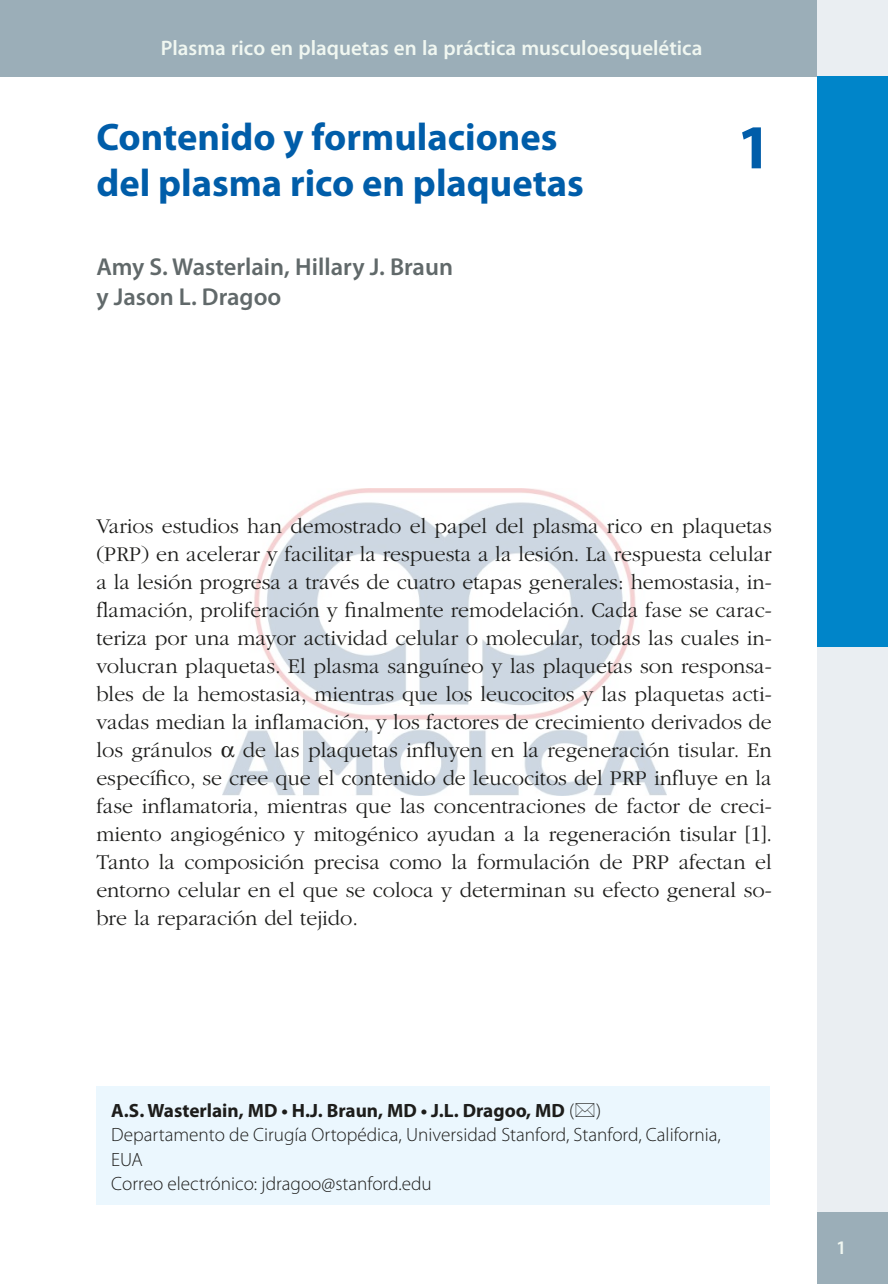
<style>
.page{position:relative;width:888px;height:1284px;background:#fff}
.page>*{position:absolute;margin:0;border:0;box-sizing:border-box;transform-origin:0 0}
.t1{font:700 63px "Myriad Pro";color:#005da9}
.t2{font:700 38.5px/46.2px "Myriad Pro";color:#005da9}
.t3{font:600 24.5px/29.4px "Myriad Pro";color:#61696a}
.t4{font:300 21.88px/28px "ITC Garamond Std";color:#1d1d1b;text-align:justify}
.t5{font:600 21px "Myriad Pro";color:#f0f7f1}
.t6{font:300 19.25px/24.5px "Myriad Pro";color:#1d1d1b}
.t7{font:600 19.25px "Myriad Pro";color:#f0f7f1}
.s1{font-weight:700}
</style>
<div class="page">
<img style="left:222px;top:488px;width:443px;height:308px">
<div style="left:0;top:0;width:887px;height:76px;background:#9baeb8"></div>
<div style="left:817px;top:0;width:70px;height:1284px;background:#eaeef2"></div>
<div style="left:817px;top:1212px;width:70px;height:72px;background:#9baeb8"></div>
<div style="left:817px;top:76px;width:70px;height:571px;background:#0085c9"></div>
<div style="left:96px;top:1087px;width:673px;height:118px;background:#ebf7fe"></div>
<svg style="left:222px;top:746px;width:12px;height:12px"></svg>
<p class="t5" style="left:161px;top:36px;width:543px">Plasma rico en plaquetas en la práctica musculoesquelética</p>
<h2 class="t2" style="left:96px;top:114px;width:489px">Contenido y formulaciones del plasma rico en plaquetas</h2>
<p class="t3" style="left:96px;top:253px;width:358px">Amy S. Wasterlain, Hillary J. Braun y Jason L. Dragoo</p>
<h1 class="t1" style="left:736px;top:112px;width:36px">1</h1>
<p class="t4" style="left:96px;top:513px;width:676px">Varios estudios han demostrado el papel del plasma rico en plaquetas (PRP) en acelerar y facilitar la respuesta a la lesión. La respuesta celular a la lesión progresa a través de cuatro etapas generales: hemostasia, in&shy;flamación, proliferación y finalmente remodelación. Cada fase se carac&shy;teriza por una mayor actividad celular o molecular, todas las cuales in&shy;volucran plaquetas. El plasma sanguíneo y las plaquetas son responsa&shy;bles de la hemostasia, mientras que los leucocitos y las plaquetas acti&shy;vadas median la inflamación, y los factores de crecimiento derivados de los gránulos</p>
<p class="t4" style="left:96px;top:737px;width:677px;text-indent:146px">de las plaquetas influyen en la regeneración tisular. En específico, se cree que el contenido de leucocitos del PRP influye en la fase inflamatoria, mientras que las concentraciones de factor de creci&shy;miento angiogénico y mitogénico ayudan a la regeneración tisular [1].<br>Tanto la composición precisa como la formulación de PRP afectan el entorno celular en el que se coloca y determinan su efecto general so&shy;bre la reparación del tejido.</p>
<p class="t6" style="left:111px;top:1098px;width:611px"><span class="s1">A.S. Wasterlain, MD • H.J. Braun, MD • J.L. Dragoo, MD</span> ( )<br>Departamento de Cirugía Ortopédica, Universidad Stanford, Stanford, California, EUA<br>Correo electrónico: jdragoo@stanford.edu</p>
<p class="t7" style="left:835px;top:1237px;width:12px">1</p>
</div>
